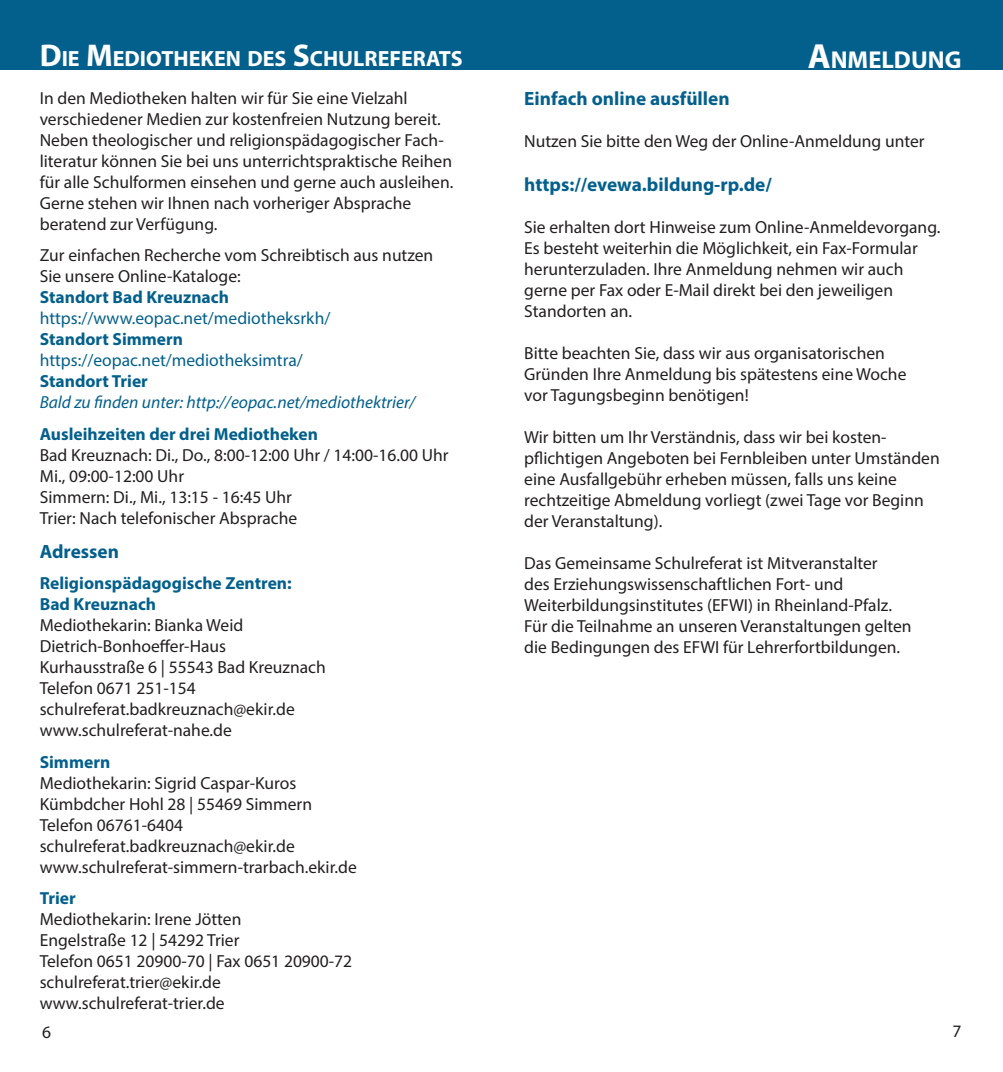
<style>
.page{position:relative;width:1003px;height:1072px;background:#fff}
.page>*{position:absolute;margin:0;border:0;box-sizing:border-box;transform-origin:0 0}
.t1{font:700 24.5px "Myriad Pro";color:#fff}
.t2{font:700 22.05px "Myriad Pro";color:#fff}
.t3{font:700 19.25px "Myriad Pro";color:#03608d}
.t4{font:17.5px/21px "Myriad Pro";color:#231f20}
.t5{font:700 17.5px/21px "Myriad Pro";color:#03608d}
.t6{font:17.5px "Myriad Pro";color:#03608d}
.t7{font:italic 17.5px "Myriad Pro";color:#03608d}
.s1{font-size:31.5px}
.s2{font-size:35px}
</style>
<div class="page">
<div style="left:0;top:0;width:1002px;height:69px;background:#03608d"></div>
<p class="t2" style="left:40px;top:44px;width:422px"><span class="s1">D</span>IE <span class="s1">M</span>EDIOTHEKEN DES <span class="s1">S</span>CHULREFERATS</p>
<p class="t4" style="left:40px;top:87px;width:415px">In den Mediotheken halten wir für Sie eine Vielzahl verschiedener Medien zur kostenfreien Nutzung bereit.<br>Neben theologischer und religionspädagogischer Fach&shy;literatur können Sie bei uns unterrichtspraktische Reihen für alle Schulformen einsehen und gerne auch ausleihen.<br>Gerne stehen wir Ihnen nach vorheriger Absprache beratend zur Verfügung.</p>
<p class="t4" style="left:40px;top:245px;width:395px">Zur einfachen Recherche vom Schreibtisch aus nutzen<br>Sie unsere Online-Kataloge:</p>
<p class="t5" style="left:40px;top:286px;width:191px">Standort Bad Kreuznach</p>
<p class="t6" style="left:40px;top:307px;width:292px">https://www.eopac.net/mediotheksrkh/</p>
<p class="t5" style="left:40px;top:328px;width:145px">Standort Simmern</p>
<p class="t6" style="left:40px;top:349px;width:264px">https://eopac.net/mediotheksimtra/</p>
<p class="t5" style="left:40px;top:370px;width:110px">Standort Trier</p>
<p class="t7" style="left:40px;top:391px;width:377px">Bald zu finden unter: http://eopac.net/mediothektrier/</p>
<p class="t5" style="left:40px;top:423px;width:280px">Ausleihzeiten der drei Mediotheken</p>
<p class="t4" style="left:40px;top:444px;width:410px">Bad Kreuznach: Di., Do., 8:00-12:00 Uhr / 14:00-16.00 Uhr Mi., 09:00-12:00 Uhr<br>Simmern: Di., Mi., 13:15 - 16:45 Uhr<br>Trier: Nach telefonischer Absprache</p>
<p class="t3" style="left:40px;top:538px;width:81px">Adressen</p>
<p class="t5" style="left:40px;top:572px;width:253px">Religionspädagogische Zentren:<br>Bad Kreuznach</p>
<p class="t4" style="left:40px;top:614px;width:287px">Mediothekarin: Bianka Weid<br>Dietrich-Bonhoeffer-Haus<br>Kurhausstraße 6 | 55543 Bad Kreuznach<br>Telefon 0671 251-154 schulreferat.badkreuznach@ekir.de www.schulreferat-nahe.de</p>
<p class="t5" style="left:40px;top:750px;width:72px">Simmern</p>
<p class="t4" style="left:40px;top:772px;width:318px">Mediothekarin: Sigrid Caspar-Kuros Kümbdcher Hohl 28 | 55469 Simmern Telefon 06761-6404 schulreferat.badkreuznach@ekir.de www.schulreferat-simmern-trarbach.ekir.de</p>
<p class="t5" style="left:40px;top:887px;width:37px">Trier</p>
<p class="t4" style="left:40px;top:908px;width:314px">Mediothekarin: Irene Jötten<br>Engelstraße 12 | 54292 Trier<br>Telefon 0651 20900-70 | Fax 0651 20900-72 schulreferat.trier@ekir.de www.schulreferat-trier.de</p>
<h1 class="t1" style="left:807px;top:44px;width:153px"><span class="s2">A</span>NMELDUNG</h1>
<p class="t3" style="left:524px;top:86px;width:207px">Einfach online ausfüllen</p>
<p class="t4" style="left:524px;top:130px;width:402px">Nutzen Sie bitte den Weg der Online-Anmeldung unter</p>
<p class="t3" style="left:524px;top:172px;width:249px">https://evewa.bildung-rp.de/</p>
<p class="t4" style="left:524px;top:216px;width:417px">Sie erhalten dort Hinweise zum Online-Anmeldevorgang.<br>Es besteht weiterhin die Möglichkeit, ein Fax-Formular herunterzuladen. Ihre Anmeldung nehmen wir auch gerne per Fax oder E-Mail direkt bei den jeweiligen Standorten an.</p>
<p class="t4" style="left:524px;top:342px;width:383px">Bitte beachten Sie, dass wir aus organisatorischen<br>Gründen Ihre Anmeldung bis spätestens eine Woche vor Tagungsbeginn benötigen!</p>
<p class="t4" style="left:524px;top:426px;width:417px">Wir bitten um Ihr Verständnis, dass wir bei kosten&shy;pflichtigen Angeboten bei Fernbleiben unter Umständen eine Ausfallgebühr erheben müssen, falls uns keine rechtzeitige Abmeldung vorliegt (zwei Tage vor Beginn der Veranstaltung).</p>
<p class="t4" style="left:524px;top:552px;width:389px">Das Gemeinsame Schulreferat ist Mitveranstalter<br>des Erziehungswissenschaftlichen Fort- und Weiterbildungsinstitutes (EFWI) in Rheinland-Pfalz.<br>Für die Teilnahme an unseren Veranstaltungen gelten die Bedingungen des EFWI für Lehrerfortbildungen.</p>
<p class="t4" style="left:42px;top:1021px;width:10px">6</p>
<p class="t4" style="left:952px;top:1020px;width:10px">7</p>
</div>
